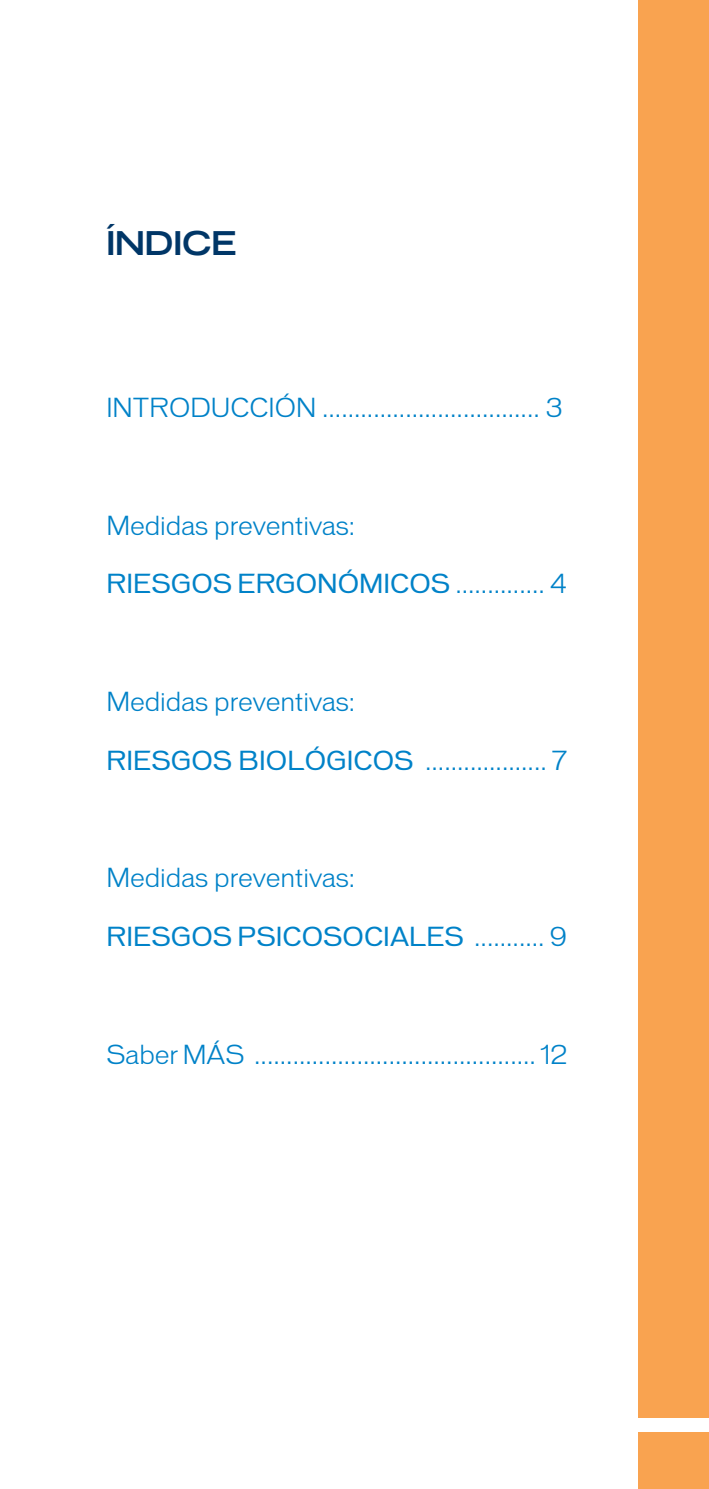
<style>
.page{position:relative;width:709px;height:1489px;background:#fff}
.page>*{position:absolute;margin:0;border:0;box-sizing:border-box;transform-origin:0 0}
.t1{font:700 expanded 30px "OPTI Tomaso";color:#003667}
.t2{font:100 25px "Vonnes";color:#0082c8}
.t3{font:25px "Vonnes";color:#0082c8}
.s1{font-weight:100}
.s2{font-weight:400}
</style>
<div class="page">
<div style="left:638px;top:0;width:71px;height:1417px;background:#f9a350"></div>
<div style="left:638px;top:1432px;width:71px;height:56px;background:#f9a350"></div>
<p class="t1" style="left:106px;top:219px;width:132px">ÍNDICE</p>
<p class="t2" style="left:106px;top:393px;width:458px">INTRODUCCIÓN .................................. 3</p>
<p class="t2" style="left:106px;top:511px;width:250px">Medidas preventivas:</p>
<p class="t3" style="left:106px;top:569px;width:462px">RIESGOS ERGONÓMICOS <span class="s1">.............. 4</span></p>
<p class="t2" style="left:106px;top:687px;width:250px">Medidas preventivas:</p>
<p class="t2" style="left:106px;top:746px;width:462px"><span class="s2">RIESGOS BIOLÓGICOS</span> ................... 7</p>
<p class="t2" style="left:106px;top:863px;width:250px">Medidas preventivas:</p>
<p class="t3" style="left:106px;top:922px;width:462px">RIESGOS PSICOSOCIALES <span class="s1">........... 9</span></p>
<p class="t2" style="left:106px;top:1039px;width:462px">Saber MÁS ............................................ 12</p>
</div>
